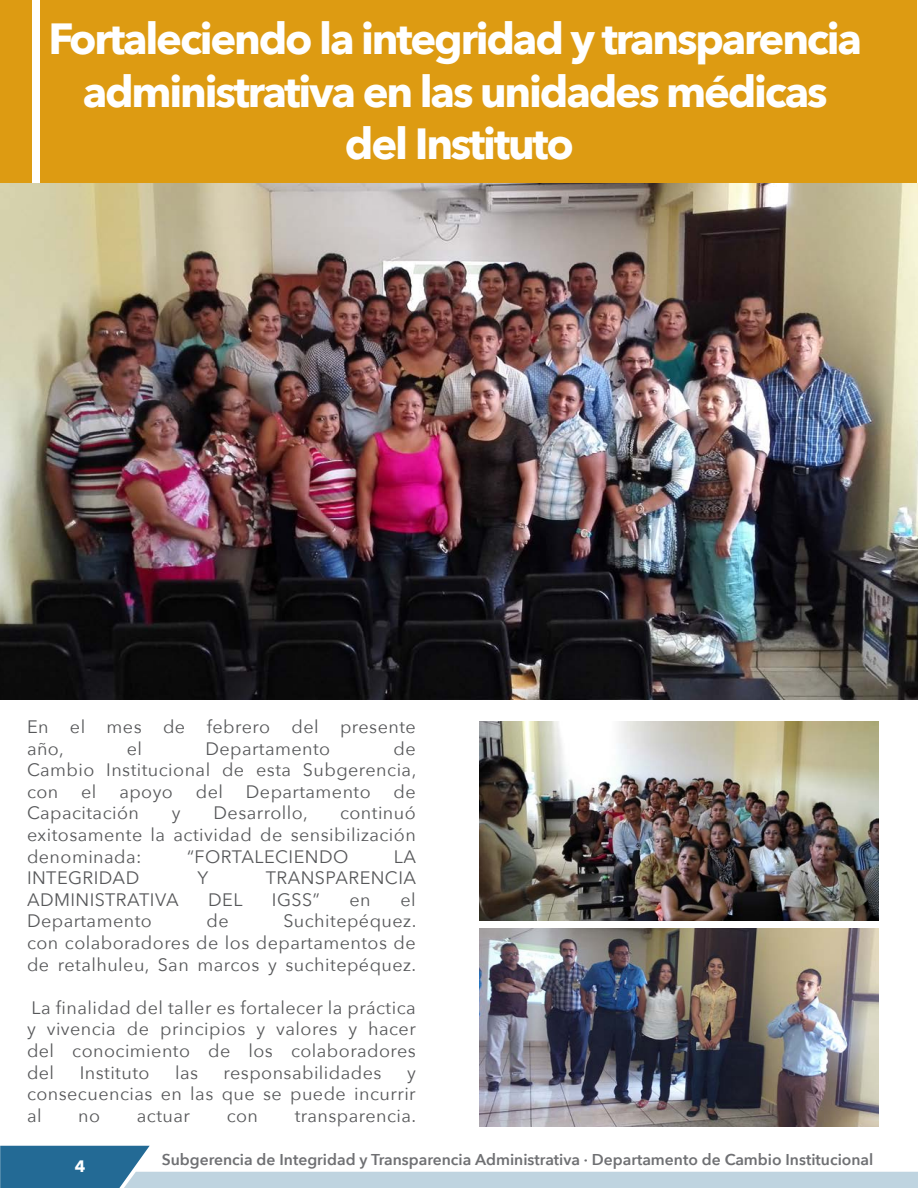
<style>
.page{position:relative;width:918px;height:1188px;background:#fff}
.page>*{position:absolute;margin:0;border:0;box-sizing:border-box;transform-origin:0 0}
.t1{font:700 43.5px/52.2px "Avenir Next";letter-spacing:-.05em;color:#fff;text-align:center}
.t2{font:18px/21.6px "Avenir Next";letter-spacing:.025em;color:#57585a}
.t3{font:700 16.5px "Avenir Next";color:#fff}
.t4{font:600 15.75px "Avenir Next";color:#6f7073}
</style>
<div class="page">
<div style="left:1px;top:0;width:916px;height:183px;background:#dd9b12"></div>
<svg style="left:0;top:1146px;width:918px;height:42px"></svg>
<div style="left:32px;top:0;width:7px;height:278px;background:#fff"></div>
<img style="left:0;top:184px;width:918px;height:516px">
<img style="left:479px;top:722px;width:400px;height:198px">
<hr style="left:917px;top:0;width:1px;height:322px;background:#648d3c">
<img style="left:479px;top:928px;width:400px;height:199px">
<p class="t1" style="left:48px;top:13px;width:815px">Fortaleciendo la integridad y transparencia administrativa en las unidades médicas</p>
<p class="t1" style="left:345px;top:117px;width:231px">del Instituto</p>
<p class="t2" style="left:27px;top:716px;width:390px">En el mes de febrero del presente año,</p>
<p class="t2" style="left:127px;top:738px;width:17px">el</p>
<p class="t2" style="left:205px;top:738px;width:126px">Departamento</p>
<p class="t2" style="left:394px;top:738px;width:24px">de</p>
<p class="t2" style="left:27px;top:759px;width:391px">Cambio Institucional de esta Subgerencia, con</p>
<p class="t2" style="left:81px;top:781px;width:17px">el</p>
<p class="t2" style="left:119px;top:781px;width:55px">apoyo</p>
<p class="t2" style="left:196px;top:781px;width:29px">del</p>
<p class="t2" style="left:246px;top:781px;width:126px">Departamento</p>
<p class="t2" style="left:394px;top:781px;width:24px">de</p>
<p class="t2" style="left:27px;top:802px;width:114px">Capacitación</p>
<p class="t2" style="left:172px;top:802px;width:10px">y</p>
<p class="t2" style="left:214px;top:802px;width:96px">Desarrollo,</p>
<p class="t2" style="left:27px;top:802px;width:390px;text-align:justify;text-indent:313px">continuó exitosamente la actividad de sensibilización denominada:</p>
<p class="t2" style="left:187px;top:846px;width:163px">“FORTALECIENDO</p>
<p class="t2" style="left:394px;top:846px;width:24px">LA</p>
<p class="t2" style="left:27px;top:867px;width:114px">INTEGRIDAD</p>
<p class="t2" style="left:197px;top:867px;width:12px">Y</p>
<p class="t2" style="left:266px;top:867px;width:152px">TRANSPARENCIA</p>
<p class="t2" style="left:27px;top:889px;width:153px">ADMINISTRATIVA</p>
<p class="t2" style="left:208px;top:889px;width:36px">DEL</p>
<p class="t2" style="left:272px;top:889px;width:49px">IGSS”</p>
<p class="t2" style="left:350px;top:889px;width:23px">en</p>
<p class="t2" style="left:401px;top:889px;width:17px">el</p>
<p class="t2" style="left:27px;top:910px;width:126px">Departamento</p>
<p class="t2" style="left:206px;top:910px;width:24px">de</p>
<p class="t2" style="left:283px;top:910px;width:135px">Suchitepéquez.</p>
<p class="t2" style="left:27px;top:932px;width:391px">con colaboradores de los departamentos de de retalhuleu, San marcos y suchitepéquez.</p>
<p class="t2" style="left:32px;top:997px;width:386px">La finalidad del taller es fortalecer la práctica</p>
<p class="t2" style="left:27px;top:1018px;width:390px">y vivencia de principios y valores y hacer</p>
<p class="t2" style="left:27px;top:1040px;width:390px">del conocimiento de los colaboradores</p>
<p class="t2" style="left:27px;top:1062px;width:29px">del</p>
<p class="t2" style="left:80px;top:1062px;width:71px">Instituto</p>
<p class="t2" style="left:175px;top:1062px;width:25px">las</p>
<p class="t2" style="left:224px;top:1062px;width:159px">responsabilidades</p>
<p class="t2" style="left:407px;top:1062px;width:10px">y</p>
<p class="t2" style="left:27px;top:1083px;width:390px">consecuencias en las que se puede incurrir</p>
<p class="t2" style="left:27px;top:1105px;width:16px">al</p>
<p class="t2" style="left:78px;top:1105px;width:23px">no</p>
<p class="t2" style="left:137px;top:1105px;width:55px">actuar</p>
<p class="t2" style="left:227px;top:1105px;width:33px">con</p>
<p class="t2" style="left:295px;top:1105px;width:123px">transparencia.</p>
<p class="t3" style="left:75px;top:1156px;width:12px">4</p>
<p class="t4" style="left:162px;top:1149px;width:713px">Subgerencia de Integridad y Transparencia Administrativa · Departamento de Cambio Institucional</p>
</div>
